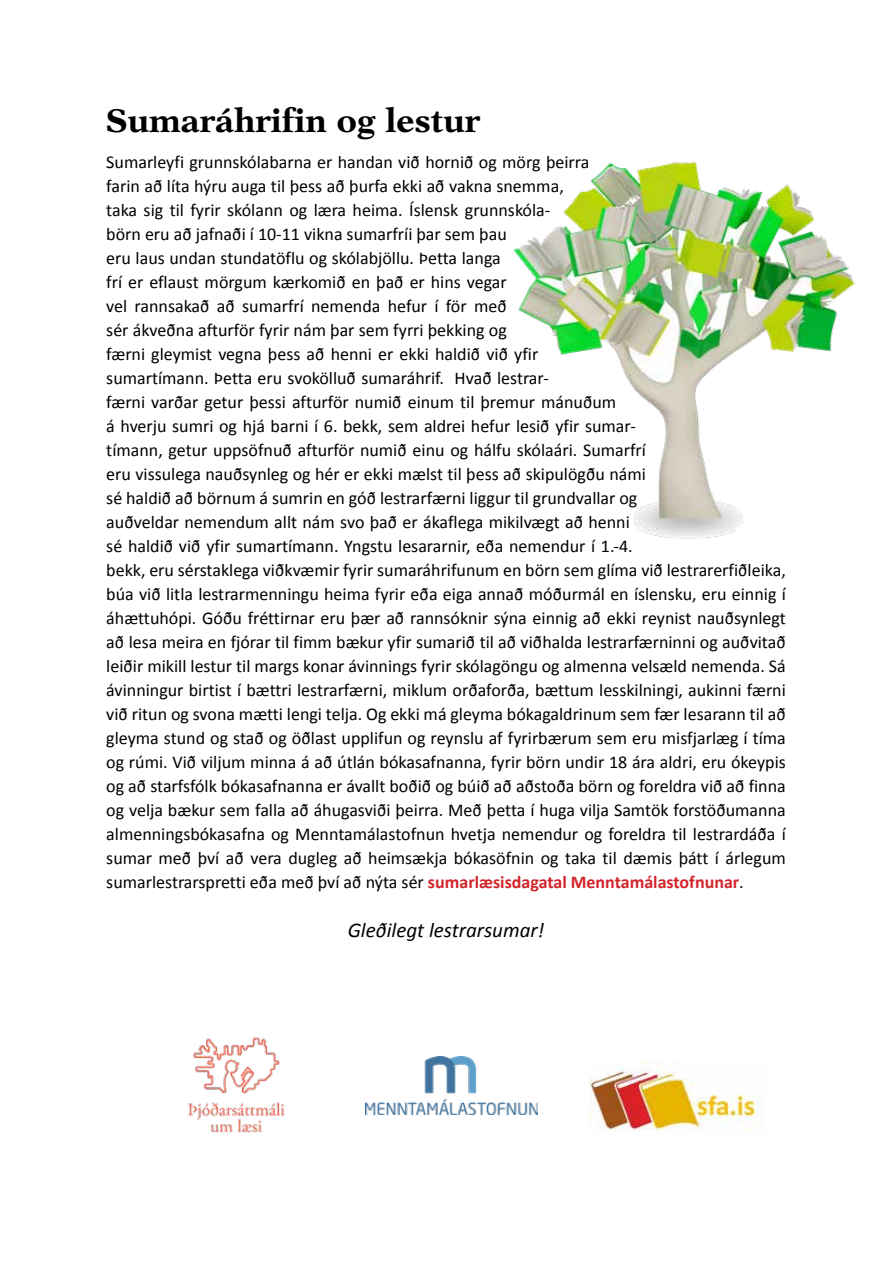
<style>
.page{position:relative;width:893px;height:1263px;background:#fff}
.page>*{position:absolute;margin:0;border:0;box-sizing:border-box;transform-origin:0 0}
.t1{font:700 33px "New Aster";color:#000}
.t2{font:italic 21px "Calibri";color:#000}
.t3{font:18px/24px "Calibri";color:#000}
.s1{font-weight:700;color:#d2232a}
</style>
<div class="page">
<img style="left:366px;top:1056px;width:171px;height:58px">
<img style="left:590px;top:1062px;width:173px;height:69px">
<img style="left:188px;top:1037px;width:97px;height:96px">
<img style="left:513px;top:161px;width:342px;height:378px">
<h1 class="t1" style="left:106px;top:101px;width:375px">Sumaráhrifin og lestur</h1>
<p class="t3" style="left:106px;top:150px;width:681px">Sumarleyfi grunnskólabarna er handan við hornið og mörg þeirra<br>farin að líta hýru auga til þess að þurfa ekki að vakna snemma,<br>taka sig til fyrir skólann og læra heima. Íslensk grunnskóla-<br>börn eru að jafnaði í 10-11 vikna sumarfríi þar sem þau<br>eru laus undan stundatöflu og skólabjöllu. Þetta langa<br>frí er eflaust mörgum kærkomið en það er hins vegar<br>vel rannsakað að sumarfrí nemenda hefur í för með<br>sér ákveðna afturför fyrir nám þar sem fyrri þekking og<br>færni gleymist vegna þess að henni er ekki haldið við yfir<br>sumartímann. Þetta eru svokölluð sumaráhrif. Hvað lestrar-<br>færni varðar getur þessi afturför numið einum til þremur mánuðum<br>á hverju sumri og hjá barni í 6. bekk, sem aldrei hefur lesið yfir sumar-<br>tímann, getur uppsöfnuð afturför numið einu og hálfu skólaári. Sumarfrí<br>eru vissulega nauðsynleg og hér er ekki mælst til þess að skipulögðu námi<br>sé haldið að börnum á sumrin en góð lestrarfærni liggur til grundvallar og<br>auðveldar nemendum allt nám svo það er ákaflega mikilvægt að henni<br>sé haldið við yfir sumartímann. Yngstu lesararnir, eða nemendur í 1.-4.<br>bekk, eru sérstaklega viðkvæmir fyrir sumaráhrifunum en börn sem glíma við lestrarerfiðleika, búa við litla lestrarmenningu heima fyrir eða eiga annað móðurmál en íslensku, eru einnig í áhættuhópi. Góðu fréttirnar eru þær að rannsóknir sýna einnig að ekki reynist nauðsynlegt að lesa meira en fjórar til fimm bækur yfir sumarið til að viðhalda lestrarfærninni og auðvitað leiðir mikill lestur til margs konar ávinnings fyrir skólagöngu og almenna velsæld nemenda. Sá ávinningur birtist í bættri lestrarfærni, miklum orðaforða, bættum lesskilningi, aukinni færni við ritun og svona mætti lengi telja. Og ekki má gleyma bókagaldrinum sem fær lesarann til að gleyma stund og stað og öðlast upplifun og reynslu af fyrirbærum sem eru misfjarlæg í tíma og rúmi. Við viljum minna á að útlán bókasafnanna, fyrir börn undir 18 ára aldri, eru ókeypis og að starfsfólk bókasafnanna er ávallt boðið og búið að aðstoða börn og foreldra við að finna og velja bækur sem falla að áhugasviði þeirra. Með þetta í huga vilja Samtök forstöðumanna almenningsbókasafna og Menntamálastofnun hvetja nemendur og foreldra til lestrardáða í sumar með því að vera dugleg að heimsækja bókasöfnin og taka til dæmis þátt í árlegum sumarlestrarspretti eða með því að nýta sér <span class="s1">sumarlæsisdagatal Menntamálastofnunar</span>.</p>
<p class="t2" style="left:348px;top:915px;width:198px">Gleðilegt lestrarsumar!</p>
</div>
